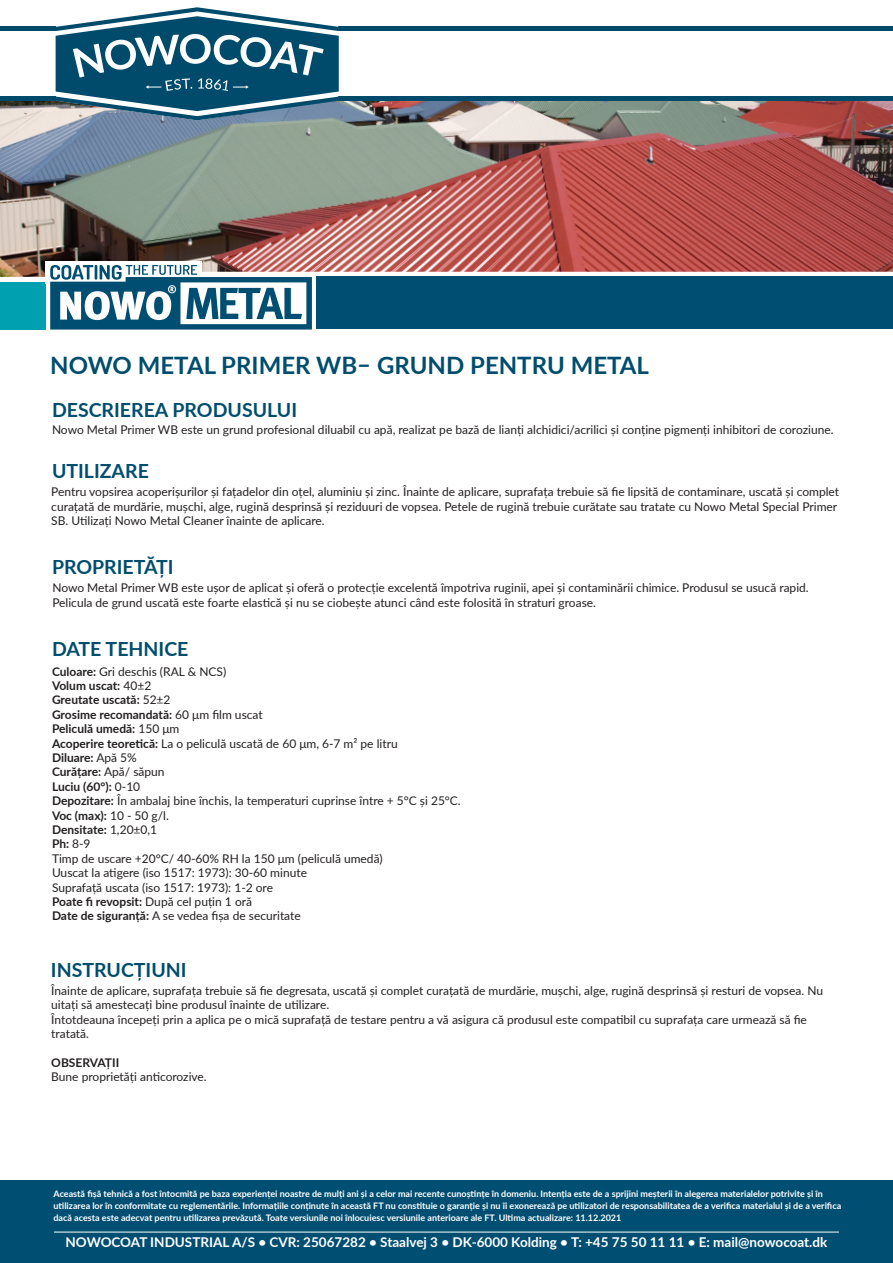
<style>
.page{position:relative;width:893px;height:1263px;background:#fff}
.page>*{position:absolute;margin:0;border:0;box-sizing:border-box;transform-origin:0 0}
.t1{font:700 24px "Lato";color:#004d6d}
.t2{font:700 19.5px "Lato";color:#004d6d}
.t3{font:700 13.5px "Lato";color:#fff}
.t4{font:12px/14.4px "Lato";color:#231f20}
.t5{font:700 12px "Lato";color:#231f20}
.t6{font:700 9px/12px "Lato";color:#fff}
.s1{font-weight:700}
.s2{font-weight:400}
</style>
<div class="page">
<img style="left:0;top:101px;width:893px;height:171px">
<div style="left:0;top:1180px;width:893px;height:83px;background:#004e71"></div>
<hr style="left:0;top:27px;width:893px;height:4px;background:#004b6c">
<hr style="left:0;top:97px;width:893px;height:4px;background:#004b6c">
<svg style="left:56px;top:7px;width:283px;height:113px"></svg>
<hr style="left:54px;top:1232px;width:785px;height:1px;background:#fff">
<div style="left:312px;top:277px;width:574px;height:53px;background:#004e71"></div>
<svg style="left:0;top:272px;width:317px;height:52px"></svg>
<div style="left:317px;top:276px;width:576px;height:52px;background:#004e71"></div>
<div style="left:0;top:282px;width:46px;height:47px;background:#00a0b0"></div>
<div style="left:46px;top:261px;width:156px;height:23px;background:#fff"></div>
<svg style="left:50px;top:265px;width:262px;height:65px"></svg>
<p class="t1" style="left:50px;top:348px;width:600px">NOWO METAL PRIMER WB– GRUND PENTRU METAL</p>
<p class="t2" style="left:52px;top:396px;width:247px">DESCRIEREA PRODUSULUI</p>
<p class="t4" style="left:52px;top:422px;width:783px">Nowo Metal Primer WB este un grund profesional diluabil cu apă, realizat pe bază de lianți alchidici/acrilici și conține pigmenți inhibitori de coroziune.</p>
<p class="t2" style="left:52px;top:457px;width:98px">UTILIZARE</p>
<p class="t4" style="left:51px;top:484px;width:789px">Pentru vopsirea acoperișurilor și fațadelor din oțel, aluminiu și zinc. Înainte de aplicare, suprafața trebuie să fie lipsită de contaminare, uscată și complet curațată de murdărie, mușchi, alge, rugină desprinsă și reziduuri de vopsea. Petele de rugină trebuie curătate sau tratate cu Nowo Metal Special Primer<br>SB. Utilizați Nowo Metal Cleaner înainte de aplicare.</p>
<p class="t2" style="left:52px;top:553px;width:123px">PROPRIETĂȚI</p>
<p class="t4" style="left:52px;top:580px;width:758px">Nowo Metal Primer WB este ușor de aplicat și oferă o protecție excelentă împotriva ruginii, apei și contaminării chimice. Produsul se usucă rapid.<br>Pelicula de grund uscată este foarte elastică și nu se ciobește atunci când este folosită în straturi groase.</p>
<p class="t2" style="left:52px;top:635px;width:138px">DATE TEHNICE</p>
<p class="t4" style="left:52px;top:663px;width:176px"><span class="s1">Culoare:</span> Gri deschis (RAL &amp; NCS)</p>
<p class="t5" style="left:52px;top:677px;width:101px">Volum uscat: <span class="s2">40±2</span></p>
<p class="t5" style="left:52px;top:691px;width:120px">Greutate uscată: <span class="s2">52±2</span></p>
<p class="t5" style="left:52px;top:705px;width:212px">Grosime recomandată: <span class="s2">60 μm film uscat</span></p>
<p class="t5" style="left:52px;top:720px;width:129px">Peliculă umedă: <span class="s2">150 μm</span></p>
<p class="t4" style="left:52px;top:735px;width:347px"><span class="s1">Acoperire teoretică:</span> La o peliculă uscată de 60 μm, 6-7 m² pe litru</p>
<p class="t5" style="left:52px;top:749px;width:86px">Diluare: <span class="s2">Apă 5%</span></p>
<p class="t5" style="left:52px;top:763px;width:114px">Curățare: <span class="s2">Apă/ săpun</span></p>
<p class="t5" style="left:52px;top:777px;width:90px">Luciu (60°): <span class="s2">0-10</span></p>
<p class="t4" style="left:52px;top:793px;width:410px"><span class="s1">Depozitare:</span> În ambalaj bine închis, la temperaturi cuprinse între + 5°C și 25°C.</p>
<p class="t5" style="left:52px;top:806px;width:118px">Voc (max): <span class="s2">10 - 50 g/l.</span></p>
<p class="t5" style="left:52px;top:821px;width:107px">Densitate: <span class="s2">1,20±0,1</span></p>
<p class="t5" style="left:52px;top:835px;width:40px">Ph: <span class="s2">8-9</span></p>
<p class="t4" style="left:52px;top:851px;width:332px">Timp de uscare +20°C/ 40-60% RH la 150 μm (peliculă umedă)</p>
<p class="t4" style="left:52px;top:865px;width:256px">Uuscat la atigere (iso 1517: 1973): 30-60 minute</p>
<p class="t4" style="left:52px;top:879px;width:223px">Suprafață uscata (iso 1517: 1973): 1-2 ore</p>
<p class="t5" style="left:52px;top:893px;width:202px">Poate fi revopsit: <span class="s2">După cel puțin 1 oră</span></p>
<p class="t4" style="left:52px;top:908px;width:250px"><span class="s1">Date de siguranță:</span> A se vedea fișa de securitate</p>
<p class="t2" style="left:51px;top:955px;width:137px">INSTRUCȚIUNI</p>
<p class="t4" style="left:51px;top:983px;width:773px">Înainte de aplicare, suprafața trebuie să fie degresata, uscată și complet curațată de murdărie, mușchi, alge, rugină desprinsă și resturi de vopsea. Nu uitați să amestecați bine produsul înainte de utilizare.</p>
<p class="t4" style="left:51px;top:1011px;width:757px">Întotdeauna începeți prin a aplica pe o mică suprafață de testare pentru a vă asigura că produsul este compatibil cu suprafața care urmează să fie tratată.</p>
<p class="t5" style="left:51px;top:1053px;width:69px">OBSERVAȚII</p>
<p class="t4" style="left:51px;top:1069px;width:157px">Bune proprietăți anticorozive.</p>
<p class="t6" style="left:54px;top:1188px;width:789px">Această fișă tehnică a fost întocmită pe baza experienței noastre de mulți ani și a celor mai recente cunoștințe în domeniu. Intenția este de a sprijini meșterii în alegerea materialelor potrivite și în utilizarea lor în conformitate cu reglementările. Informațiile conținute în această FT nu constituie o garanție și nu îi exonerează pe utilizatori de responsabilitatea de a verifica materialul și de a verifica dacă acesta este adecvat pentru utilizarea prevăzută. Toate versiunile noi înlocuiesc versiunile anterioare ale FT. Ultima actualizare: 11.12.2021</p>
<p class="t3" style="left:66px;top:1231px;width:763px">NOWOCOAT INDUSTRIAL A/S • CVR: 25067282 • Staalvej 3 • DK-6000 Kolding • T: +45 75 50 11 11 • E: mail@nowocoat.dk</p>
</div>
